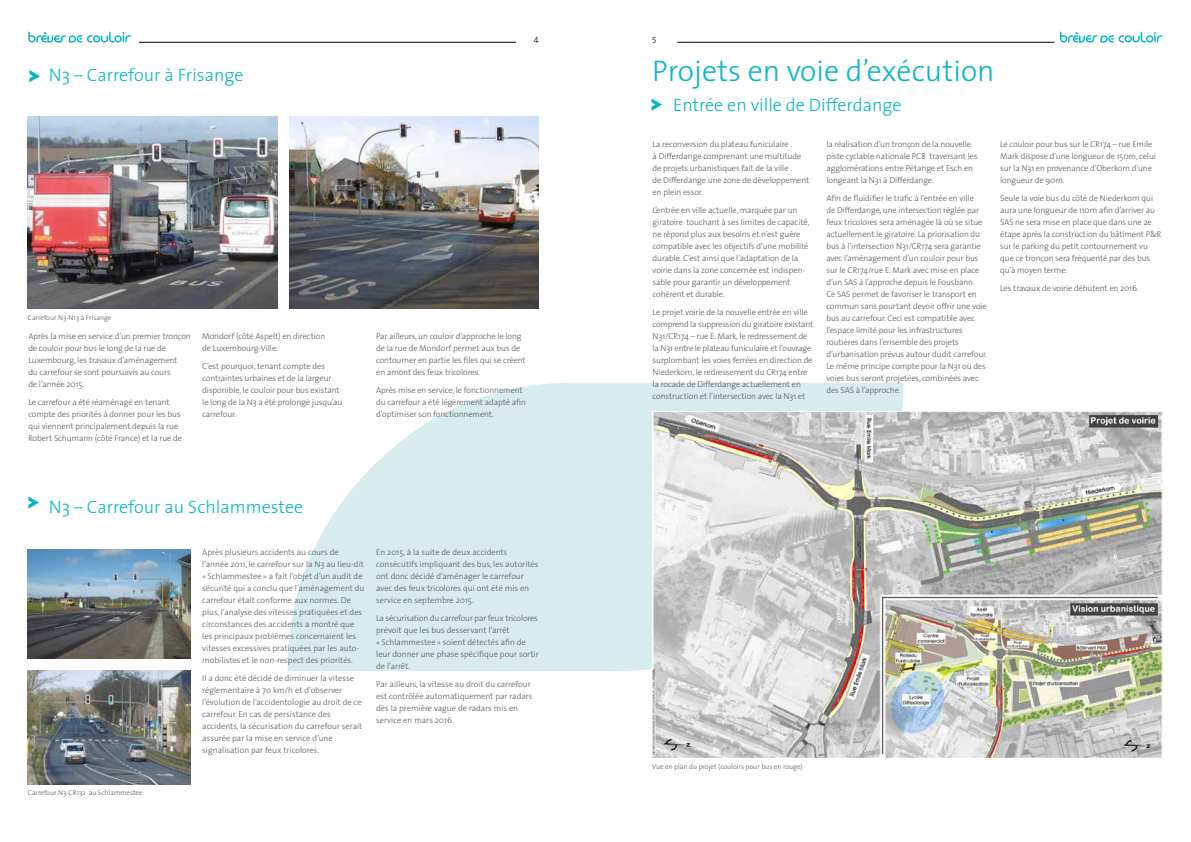
<style>
.page{position:relative;width:1191px;height:842px;background:#fff}
.page>*{position:absolute;margin:0;border:0;box-sizing:border-box;transform-origin:0 0}
.t1{font:300 30px "The Sans";color:#05b5c5}
.t2{font:300 18px "The Sans";color:#05b5c5}
.t3{font:9px "The Sans Light Caps";color:#000}
.t4{font:300 8.5px/12px "The Sans";letter-spacing:-.01em;color:#58585b}
.t5{font:300 7px "The Sans";color:#58585b}
</style>
<div class="page">
<svg style="left:288px;top:383px;width:615px;height:288px;fill:#d6ecef"></svg>
<hr style="left:139px;top:42px;width:377px;height:1px;background:#000">
<svg style="left:28px;top:32px;width:103px;height:11px"></svg>
<hr style="left:677px;top:42px;width:377px;height:1px;background:#000">
<svg style="left:1060px;top:32px;width:102px;height:11px"></svg>
<svg style="left:29px;top:70px;width:11px;height:12px"></svg>
<svg style="left:651px;top:98px;width:11px;height:13px"></svg>
<svg style="left:28px;top:496px;width:11px;height:13px"></svg>
<img style="left:28px;top:117px;width:250px;height:192px">
<img style="left:289px;top:117px;width:250px;height:192px">
<img style="left:28px;top:549px;width:163px;height:109px">
<img style="left:28px;top:670px;width:163px;height:114px">
<img style="left:652px;top:411px;width:510px;height:347px">
<h2 class="t2" style="left:49px;top:60px;width:196px">N3 – Carrefour à Frisange</h2>
<p class="t5" style="left:28px;top:311px;width:85px">Carrefour N3-N13 à Frisange</p>
<p class="t4" style="left:28px;top:330px;width:164px">Après la mise en service d’un premier tronçon de couloir pour bus le long de la rue de Luxembourg, les travaux d’aménagement<br>du carrefour se sont poursuivis au cours<br>de l’année 2015.</p>
<p class="t4" style="left:28px;top:396px;width:155px">Le carrefour a été réaménagé en tenant compte des priorités à donner pour les bus qui viennent principalement depuis la rue Robert Schumann (côté France) et la rue de</p>
<p class="t4" style="left:202px;top:330px;width:124px">Mondorf (côté Aspelt) en direction de Luxembourg-Ville.</p>
<p class="t4" style="left:202px;top:360px;width:142px">C’est pourquoi, tenant compte des contraintes urbaines et de la largeur disponible, le couloir pour bus existant le long de la N3 a été prolongé jusqu’au carrefour.</p>
<p class="t4" style="left:376px;top:330px;width:151px">Par ailleurs, un couloir d’approche le long de la rue de Mondorf permet aux bus de contourner en partie les files qui se créent en amont des feux tricolores.</p>
<p class="t4" style="left:376px;top:384px;width:151px">Après mise en service, le fonctionnement du carrefour a été légèrement adapté afin d’optimiser son fonctionnement.</p>
<p class="t3" style="left:534px;top:32px;width:6px">4</p>
<p class="t3" style="left:652px;top:32px;width:6px">5</p>
<h1 class="t1" style="left:652px;top:46px;width:344px">Projets en voie d’exécution</h1>
<h2 class="t2" style="left:673px;top:90px;width:230px">Entrée en ville de Differdange</h2>
<p class="t4" style="left:652px;top:138px;width:158px">La reconversion du plateau funiculaire<br>à Differdange comprenant une multitude de projets urbanistiques fait de la ville<br>de Differdange une zone de développement en plein essor.</p>
<p class="t4" style="left:652px;top:204px;width:158px">L’entrée en ville actuelle, marquée par un giratoire touchant à ses limites de capacité, ne répond plus aux besoins et n’est guère compatible avec les objectifs d’une mobilité durable. C’est ainsi que l’adaptation de la voirie dans la zone concernée est indispen&shy;sable pour garantir un développement cohérent et durable.</p>
<p class="t4" style="left:652px;top:306px;width:162px">Le projet voirie de la nouvelle entrée en ville comprend la suppression du giratoire existant N31/CR174 – rue E. Mark, le redressement de la N31 entre le plateau funiculaire et l’ouvrage surplombant les voies ferrées en direction de Niederkorn, le redressement du CR174 entre la rocade de Differdange actuellement en construction et l’intersection avec la N31 et</p>
<p class="t4" style="left:826px;top:138px;width:153px">la réalisation d’un tronçon de la nouvelle piste cyclable nationale PC8 traversant les agglomérations entre Pétange et Esch en longeant la N31 à Differdange.</p>
<p class="t4" style="left:826px;top:192px;width:162px">Afin de fluidifier le trafic à l’entrée en ville<br>de Differdange, une intersection réglée par feux tricolores sera aménagée là où se situe actuellement le giratoire. La priorisation du bus à l’intersection N31/CR174 sera garantie avec l’aménagement d’un couloir pour bus sur le CR174/rue E. Mark avec mise en place d’un SAS à l’approche depuis le Fousbann.<br>Ce SAS permet de favoriser le transport en commun sans pourtant devoir offrir une voie bus au carrefour. Ceci est compatible avec l’espace limité pour les infrastructures routières dans l’ensemble des projets d’urbanisation prévus autour dudit carrefour.<br>Le même principe compte pour la N31 où des voies bus seront projetées, combinées avec des SAS à l’approche.</p>
<p class="t4" style="left:1000px;top:138px;width:157px">Le couloir pour bus sur le CR174 – rue Emile Mark dispose d’une longueur de 150m, celui sur la N31 en provenance d’Oberkorn d’une longueur de 90m.</p>
<p class="t4" style="left:1000px;top:192px;width:163px">Seule la voie bus du côté de Niederkorn qui aura une longueur de 110m afin d’arriver au SAS ne sera mise en place que dans une 2e étape après la construction du bâtiment P&amp;R sur le parking du petit contournement vu que ce tronçon sera fréquenté par des bus qu’à moyen terme.</p>
<p class="t4" style="left:1000px;top:282px;width:140px">Les travaux de voirie débutent en 2016.</p>
<h2 class="t2" style="left:49px;top:492px;width:256px">N3 – Carrefour au Schlammestee</h2>
<p class="t4" style="left:202px;top:546px;width:164px">Après plusieurs accidents au cours de l’année 2011, le carrefour sur la N3 au lieu-dit «Schlammestee» a fait l’objet d’un audit de sécurité qui a conclu que l’aménagement du carrefour était conforme aux normes. De plus, l’analyse des vitesses pratiquées et des circonstances des accidents a montré que les principaux problèmes concernaient les vitesses excessives pratiquées par les auto&shy;mobilistes et le non-respect des priorités.</p>
<p class="t4" style="left:202px;top:672px;width:162px">Il a donc été décidé de diminuer la vitesse réglementaire à 70 km/h et d’observer l’évolution de l’accidentologie au droit de ce carrefour. En cas de persistance des accidents, la sécurisation du carrefour serait assurée par la mise en service d’une signalisation par feux tricolores.</p>
<p class="t4" style="left:376px;top:546px;width:164px">En 2015, à la suite de deux accidents consécutifs impliquant des bus, les autorités ont donc décidé d’aménager le carrefour avec des feux tricolores qui ont été mis en service en septembre 2015.</p>
<p class="t4" style="left:376px;top:612px;width:164px">La sécurisation du carrefour par feux tricolores prévoit que les bus desservant l’arrêt «Schlammestee» soient détectés afin de leur donner une phase spécifique pour sortir de l’arrêt.</p>
<p class="t4" style="left:376px;top:678px;width:158px">Par ailleurs, la vitesse au droit du carrefour est contrôlée automatiquement par radars dès la première vague de radars mis en service en mars 2016.</p>
<p class="t5" style="left:28px;top:787px;width:116px">Carrefour N3-CR132 au Schlammestee</p>
<p class="t5" style="left:652px;top:760px;width:152px">Vue en plan du projet (couloirs pour bus en rouge)</p>
</div>
